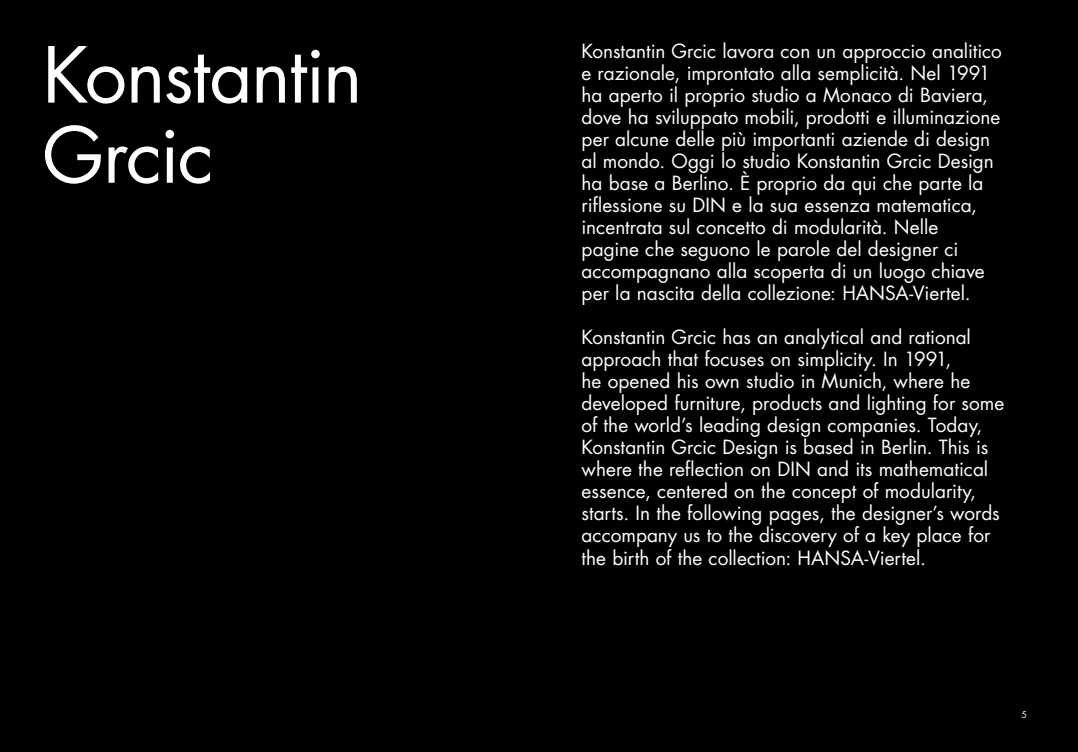
<style>
.page{position:relative;width:1078px;height:752px;background:#fff}
.page>*{position:absolute;margin:0;border:0;box-sizing:border-box;transform-origin:0 0}
.t1{font:75px/80px "Futura LT";letter-spacing:-.025em;color:#fff}
.t2{font:19px/22px "Futura LT";color:#fff}
.t3{font:9px "Futura LT";color:#fff}
</style>
<div class="page">
<div style="left:0;top:0;width:1077px;height:751px;background:#000"></div>
<h1 class="t1" style="left:43px;top:36px;width:321px">Konstantin<br>Grcic</h1>
<p class="t2" style="left:581px;top:40px;width:422px">Konstantin Grcic lavora con un approccio analitico e razionale, improntato alla semplicità. Nel 1991 ha aperto il proprio studio a Monaco di Baviera, dove ha sviluppato mobili, prodotti e illuminazione per alcune delle più importanti aziende di design al mondo. Oggi lo studio Konstantin Grcic Design ha base a Berlino. È proprio da qui che parte la riflessione su DIN e la sua essenza matematica, incentrata sul concetto di modularità. Nelle<br>pagine che seguono le parole del designer ci accompagnano alla scoperta di un luogo chiave per la nascita della collezione: HANSA-Viertel.</p>
<p class="t2" style="left:581px;top:326px;width:424px">Konstantin Grcic has an analytical and rational approach that focuses on simplicity. In 1991,<br>he opened his own studio in Munich, where he developed furniture, products and lighting for some of the world’s leading design companies. Today, Konstantin Grcic Design is based in Berlin. This is where the reflection on DIN and its mathematical essence, centered on the concept of modularity, starts. In the following pages, the designer’s words accompany us to the discovery of a key place for the birth of the collection: HANSA-Viertel.</p>
<p class="t3" style="left:1021px;top:708px;width:7px">5</p>
</div>
